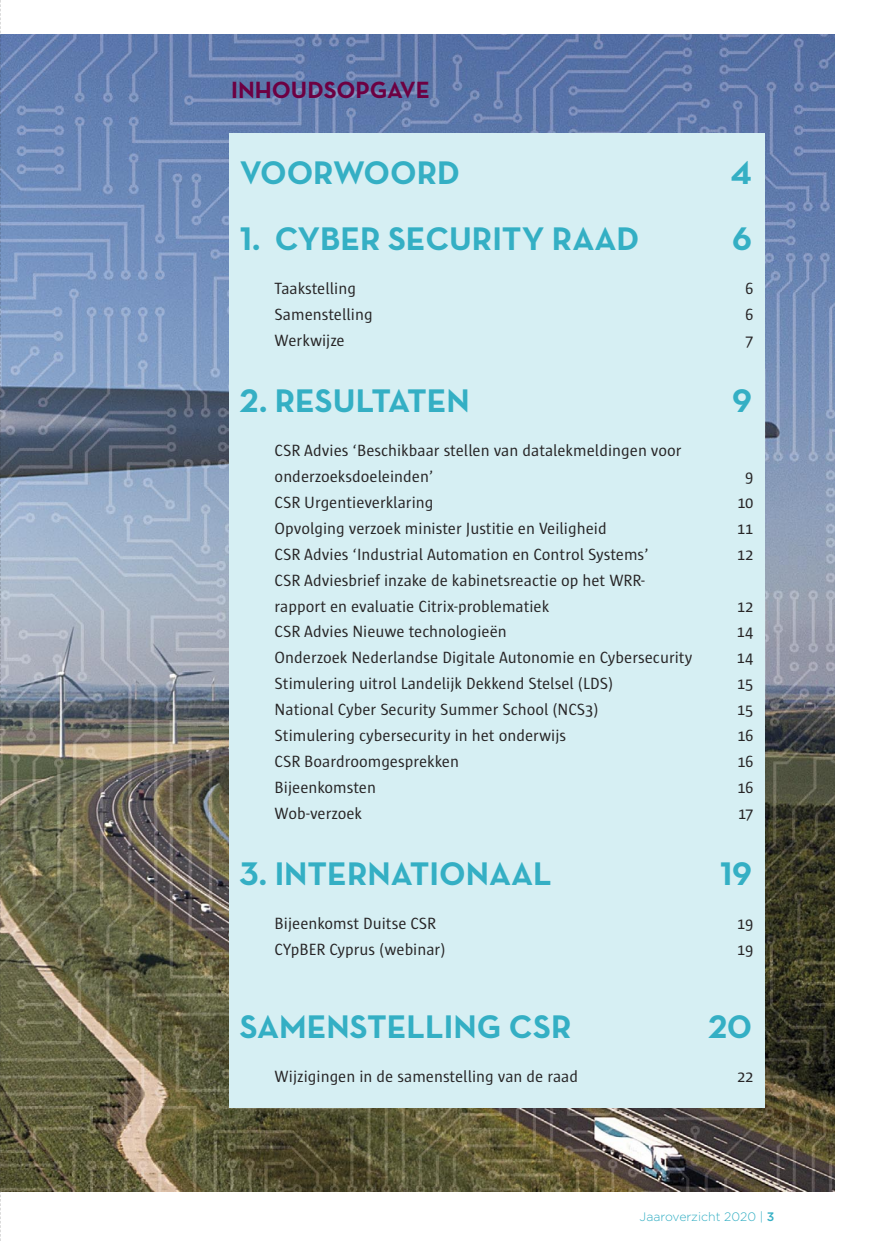
<style>
.page{position:relative;width:869px;height:1241px;background:#fff}
.page>*{position:absolute;margin:0;border:0;box-sizing:border-box;transform-origin:0 0}
.t1{font:700 33.25px "Neutraface Text";color:#34afc4}
.t2{font:700 23.8px "Neutraface Text";color:#6d0042}
.t3{font:16.62px "Sun";color:#272526}
.t4{font:300 12.25px "Gotham";color:#34afc4}
.s1{font-weight:500}
</style>
<div class="page">
<img style="left:1px;top:35px;width:832px;height:1156px">
<div style="left:229px;top:134px;width:535px;height:973px;background:#d6eff3"></div>
<svg style="left:0;top:0;width:1px;height:1240px"></svg>
<p class="t2" style="left:231px;top:82px;width:200px">INHOUDSOPGAVE</p>
<p class="t1" style="left:240px;top:161px;width:221px">VOORWOORD</p>
<p class="t1" style="left:730px;top:161px;width:23px">4</p>
<p class="t1" style="left:240px;top:227px;width:401px">1. CYBER SECURITY RAAD</p>
<p class="t1" style="left:731px;top:227px;width:21px">6</p>
<p class="t3" style="left:274px;top:282px;width:83px">Taakstelling</p>
<p class="t3" style="left:745px;top:282px;width:10px">6</p>
<p class="t3" style="left:274px;top:308px;width:99px">Samenstelling</p>
<p class="t3" style="left:745px;top:308px;width:10px">6</p>
<p class="t3" style="left:274px;top:334px;width:72px">Werkwijze</p>
<p class="t3" style="left:745px;top:334px;width:10px">7</p>
<p class="t1" style="left:240px;top:389px;width:231px">2. RESULTATEN</p>
<p class="t1" style="left:731px;top:389px;width:21px">9</p>
<p class="t3" style="left:274px;top:444px;width:408px">CSR Advies ‘Beschikbaar stellen van datalekmeldingen voor</p>
<p class="t3" style="left:274px;top:470px;width:160px">onderzoeksdoeleinden’</p>
<p class="t3" style="left:745px;top:470px;width:10px">9</p>
<p class="t3" style="left:274px;top:496px;width:160px">CSR Urgentieverklaring</p>
<p class="t3" style="left:737px;top:496px;width:18px">10</p>
<p class="t3" style="left:274px;top:522px;width:333px">Opvolging verzoek minister Justitie en Veiligheid</p>
<p class="t3" style="left:737px;top:522px;width:18px">11</p>
<p class="t3" style="left:274px;top:548px;width:375px">CSR Advies ‘Industrial Automation en Control Systems’</p>
<p class="t3" style="left:736px;top:548px;width:18px">12</p>
<p class="t3" style="left:274px;top:573px;width:371px">CSR Adviesbrief inzake de kabinetsreactie op het WRR-</p>
<p class="t3" style="left:274px;top:599px;width:276px">rapport en evaluatie Citrix-problematiek</p>
<p class="t3" style="left:736px;top:599px;width:18px">12</p>
<p class="t3" style="left:274px;top:625px;width:233px">CSR Advies Nieuwe technologieën</p>
<p class="t3" style="left:736px;top:625px;width:18px">14</p>
<p class="t3" style="left:274px;top:651px;width:419px">Onderzoek Nederlandse Digitale Autonomie en Cybersecurity</p>
<p class="t3" style="left:736px;top:651px;width:18px">14</p>
<p class="t3" style="left:274px;top:677px;width:340px">Stimulering uitrol Landelijk Dekkend Stelsel (LDS)</p>
<p class="t3" style="left:736px;top:677px;width:18px">15</p>
<p class="t3" style="left:274px;top:703px;width:325px">National Cyber Security Summer School (NCS3)</p>
<p class="t3" style="left:736px;top:703px;width:18px">15</p>
<p class="t3" style="left:274px;top:729px;width:293px">Stimulering cybersecurity in het onderwijs</p>
<p class="t3" style="left:737px;top:729px;width:18px">16</p>
<p class="t3" style="left:274px;top:755px;width:186px">CSR Boardroomgesprekken</p>
<p class="t3" style="left:737px;top:755px;width:18px">16</p>
<p class="t3" style="left:274px;top:781px;width:103px">Bijeenkomsten</p>
<p class="t3" style="left:737px;top:781px;width:18px">16</p>
<p class="t3" style="left:274px;top:807px;width:89px">Wob-verzoek</p>
<p class="t3" style="left:738px;top:807px;width:17px">17</p>
<p class="t1" style="left:240px;top:862px;width:313px">3. INTERNATIONAAL</p>
<p class="t1" style="left:719px;top:862px;width:34px">19</p>
<p class="t3" style="left:274px;top:917px;width:163px">Bijeenkomst Duitse CSR</p>
<p class="t3" style="left:737px;top:917px;width:18px">19</p>
<p class="t3" style="left:274px;top:943px;width:172px">CYpBER Cyprus (webinar)</p>
<p class="t3" style="left:737px;top:943px;width:18px">19</p>
<p class="t1" style="left:240px;top:1015px;width:333px">SAMENSTELLING CSR</p>
<p class="t1" style="left:708px;top:1015px;width:45px">20</p>
<p class="t3" style="left:274px;top:1070px;width:305px">Wijzigingen in de samenstelling van de raad</p>
<p class="t3" style="left:736px;top:1070px;width:18px">22</p>
<p class="t4" style="left:639px;top:1209px;width:136px">Jaaroverzicht 2020 | <span class="s1">3</span></p>
</div>
